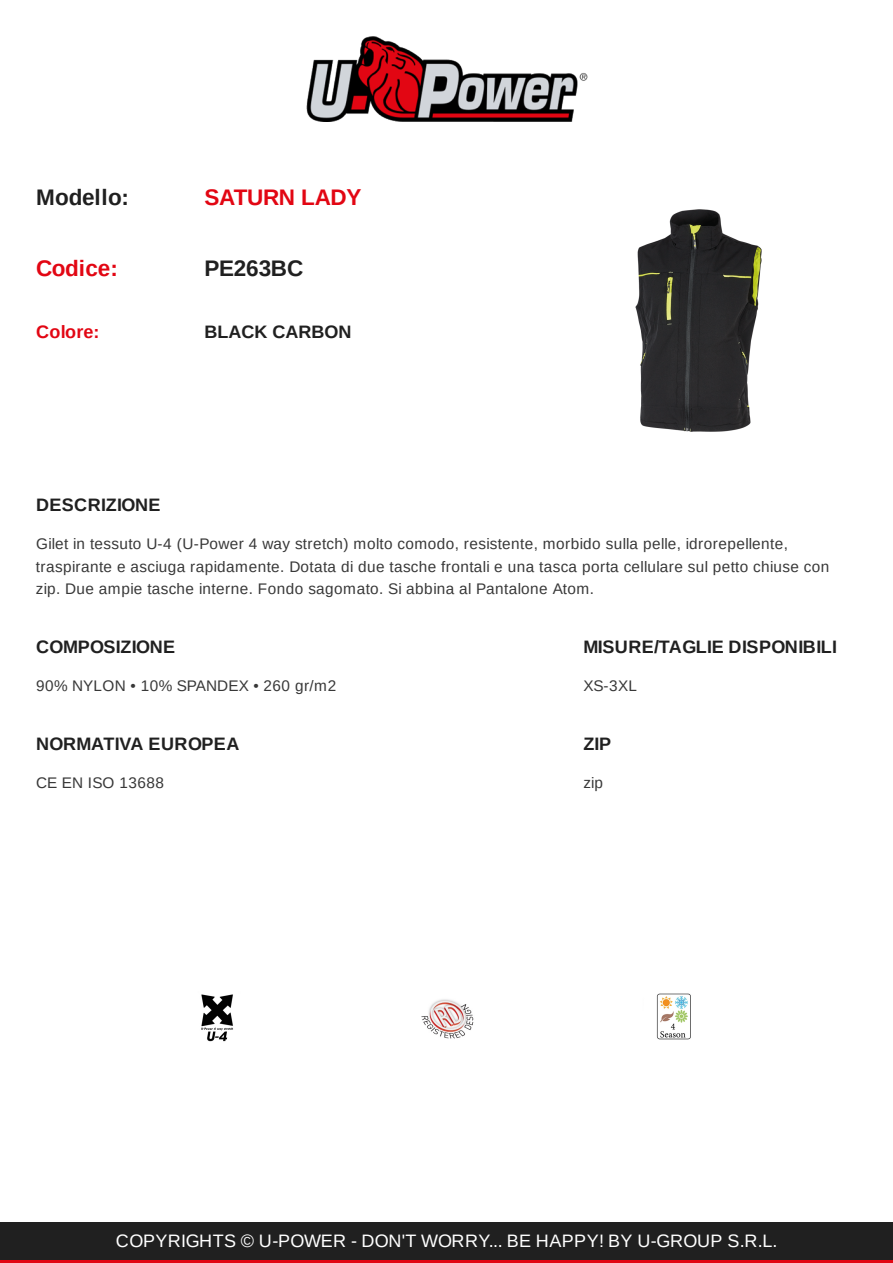
<style>
.page{position:relative;width:893px;height:1263px;background:#fff}
.page>*{position:absolute;margin:0;border:0;box-sizing:border-box;transform-origin:0 0}
.t1{font:700 22.5px "Liberation Sans";letter-spacing:-.015em;color:#e20613}
.t2{font:700 22.5px "Liberation Sans";letter-spacing:-.005em;color:#202020}
.t3{font:18px "Liberation Sans";letter-spacing:.02em;color:#fff}
.t4{font:700 18px "Liberation Sans";color:#202020}
.t5{font:700 18px "Liberation Sans";letter-spacing:-.02em;color:#202020}
.t6{font:700 18px "Liberation Sans";letter-spacing:.02em;color:#202020}
.t7{font:700 18px "Liberation Sans";letter-spacing:.015em;color:#e20613}
.t8{font:15.3px/22.5px "Liberation Sans";letter-spacing:.03em;color:#383838}
</style>
<div class="page">
<img style="left:306px;top:36px;width:281px;height:86px">
<img style="left:201px;top:994px;width:32px;height:48px">
<img style="left:421px;top:999px;width:53px;height:40px">
<img style="left:656px;top:993px;width:35px;height:47px">
<div style="left:0;top:1222px;width:892px;height:41px;background:#202020"></div>
<hr style="left:0;top:1261px;width:892px;height:2px;background:#e20613">
<img style="left:635px;top:209px;width:127px;height:223px">
<h1 class="t2" style="left:36px;top:182px;width:95px">Modello:</h1>
<h1 class="t1" style="left:204px;top:182px;width:158px">SATURN LADY</h1>
<h1 class="t1" style="left:36px;top:252px;width:83px">Codice:</h1>
<h1 class="t2" style="left:204px;top:252px;width:100px">PE263BC</h1>
<p class="t7" style="left:36px;top:319px;width:65px">Colore:</p>
<p class="t4" style="left:204px;top:319px;width:149px">BLACK CARBON</p>
<p class="t6" style="left:36px;top:492px;width:126px">DESCRIZIONE</p>
<p class="t8" style="left:36px;top:533px;width:794px">Gilet in tessuto U-4 (U-Power 4 way stretch) molto comodo, resistente, morbido sulla pelle, idrorepellente, traspirante e asciuga rapidamente. Dotata di due tasche frontali e una tasca porta cellulare sul petto chiuse con zip. Due ampie tasche interne. Fondo sagomato. Si abbina al Pantalone Atom.</p>
<p class="t5" style="left:36px;top:634px;width:141px">COMPOSIZIONE</p>
<p class="t8" style="left:36px;top:675px;width:301px">90% NYLON • 10% SPANDEX • 260 gr/m2</p>
<p class="t4" style="left:36px;top:731px;width:205px">NORMATIVA EUROPEA</p>
<p class="t8" style="left:36px;top:771px;width:129px">CE EN ISO 13688</p>
<p class="t4" style="left:583px;top:634px;width:255px">MISURE/TAGLIE DISPONIBILI</p>
<p class="t8" style="left:583px;top:675px;width:55px">XS-3XL</p>
<p class="t4" style="left:583px;top:731px;width:29px">ZIP</p>
<p class="t8" style="left:583px;top:771px;width:21px">zip</p>
<p class="t3" style="left:116px;top:1229px;width:663px">COPYRIGHTS © U-POWER - DON'T WORRY... BE HAPPY! BY U-GROUP S.R.L.</p>
</div>
